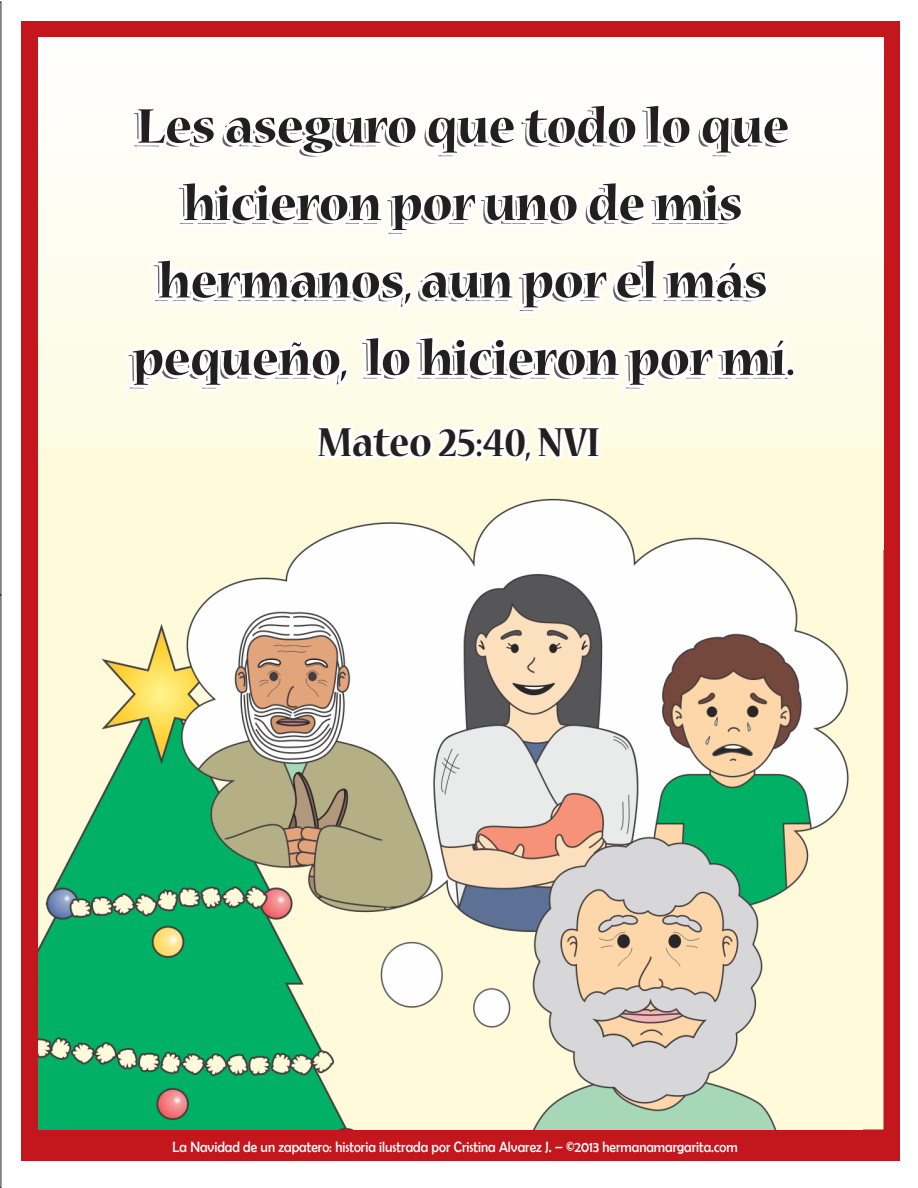
<style>
.page{position:relative;width:918px;height:1188px;background:#fff}
.page>*{position:absolute;margin:0;border:0;box-sizing:border-box;transform-origin:0 0}
.Body_Text_12{font:700 54px "Nueva Std";letter-spacing:-.01em;color:#231f20}
.Body_Text_12-2{font:700 45px "Nueva Std";letter-spacing:-.01em;color:#231f20;scale:.9 1}
.t1{font:15px "Berlin Sans FB";color:#fff;scale:.9 1}
</style>
<div class="page">
<div style="left:22px;top:22px;width:878px;height:1139px;background:#c3161d"></div>
<svg style="left:38px;top:38px;width:846px;height:408px;background:#fdfdf0"></svg>
<div style="left:38px;top:446px;width:846px;height:684px;background:#fffbda;border:2px solid #fffbda"></div>
<svg style="left:0;top:2px;width:1px;height:1186px"></svg>
<img style="left:38px;top:493px;width:824px;height:637px">
<svg style="left:122px;top:21px;width:673px;height:622px"></svg>
<div style="left:785px;top:366px;width:11px;height:12px;border:6px solid #fff;border-radius:50%"></div>
<p class="Body_Text_12" style="left:137px;top:101px;width:654px">Les aseguro que todo lo que</p>
<p class="Body_Text_12" style="left:183px;top:179px;width:561px">hicieron por uno de mis</p>
<p class="Body_Text_12" style="left:158px;top:256px;width:611px">hermanos, aun por el más</p>
<p class="Body_Text_12" style="left:133px;top:333px;width:664px">pequeño, lo hicieron por mí.</p>
<p class="Body_Text_12-2" style="left:318px;top:421px;width:315px">Mateo 25:40, NVI</p>
<p class="t1" style="left:173px;top:1139px;width:630px">La Navidad de un zapatero: historia ilustrada por Cristina Alvarez J. – ©2013 hermanamargarita.com</p>
</div>
